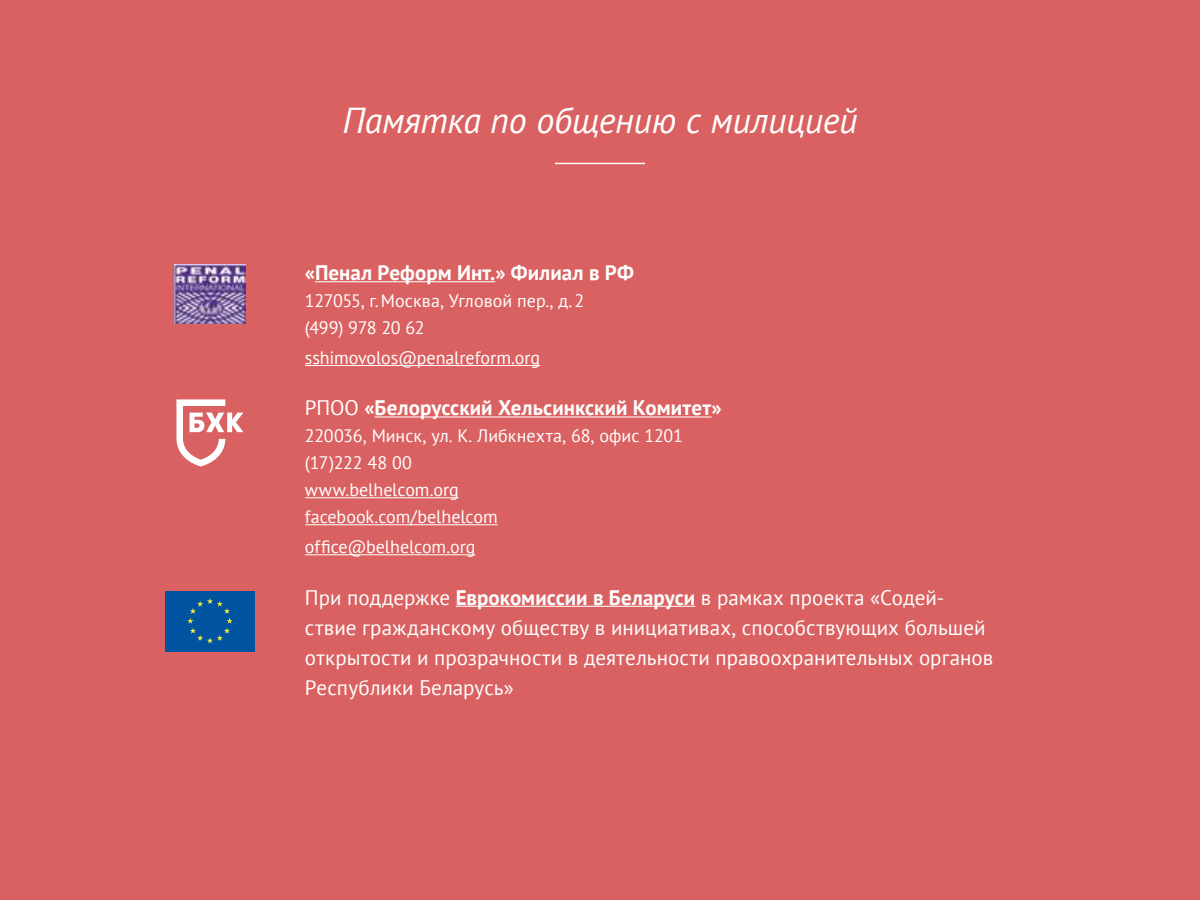
<style>
.page{position:relative;width:1200px;height:900px;background:#da6161}
.page>*{position:absolute;margin:0;border:0;box-sizing:border-box;transform-origin:0 0}
.t1{font:italic 36px "PT Sans";letter-spacing:-.01em;color:#fff}
.t2{font:21px/30px "PT Sans";letter-spacing:.005em;color:#fff}
.t3{font:700 21px "PT Sans";color:#fff}
.t4{font:18px/27px "PT Sans";letter-spacing:-.005em;color:#fff}
.s1{font-weight:400}
.s2{font-weight:700}
</style>
<div class="page">
<hr style="left:555px;top:163px;width:90px;height:1px;background:#fff">
<hr style="left:315px;top:281px;width:180px;height:1px;background:#fff">
<hr style="left:305px;top:365px;width:235px;height:1px;background:#fff">
<hr style="left:375px;top:416px;width:337px;height:2px;background:#fff">
<hr style="left:305px;top:497px;width:154px;height:1px;background:#fff">
<hr style="left:305px;top:524px;width:193px;height:1px;background:#fff">
<hr style="left:305px;top:554px;width:170px;height:1px;background:#fff">
<hr style="left:456px;top:606px;width:239px;height:1px;background:#fff">
<div style="left:165px;top:591px;width:90px;height:60px;background:#00539f"></div>
<svg style="left:187px;top:598px;width:46px;height:45px"></svg>
<svg style="left:176px;top:399px;width:68px;height:68px"></svg>
<img style="left:174px;top:264px;width:72px;height:60px">
<h1 class="t1" style="left:343px;top:97px;width:516px">Памятка по общению с милицией</h1>
<p class="t3" style="left:305px;top:259px;width:330px">«Пенал Реформ Инт.» Филиал в РФ</p>
<p class="t4" style="left:305px;top:287px;width:281px">127055, г.Москва, Угловой пер., д.2 (499) 978 20 62</p>
<p class="t4" style="left:305px;top:344px;width:237px">sshimovolos@penalreform.org</p>
<p class="t3" style="left:305px;top:394px;width:418px"><span class="s1">РПОО</span> «Белорусский Хельсинкский Комитет»</p>
<p class="t4" style="left:305px;top:422px;width:379px">220036, Минск, ул. К. Либкнехта, 68, офис 1201 (17)222 48 00<br>www.belhelcom.org<br>facebook.com/belhelcom</p>
<p class="t4" style="left:305px;top:533px;width:172px">office@belhelcom.org</p>
<p class="t2" style="left:305px;top:582px;width:690px">При поддержке <span class="s2">Еврокомиссии в Беларуси</span> в рамках проекта «Содей&shy;ствие гражданскому обществу в инициативах, способствующих большей открытости и прозрачности в деятельности правоохранительных органов Республики Беларусь»</p>
</div>
